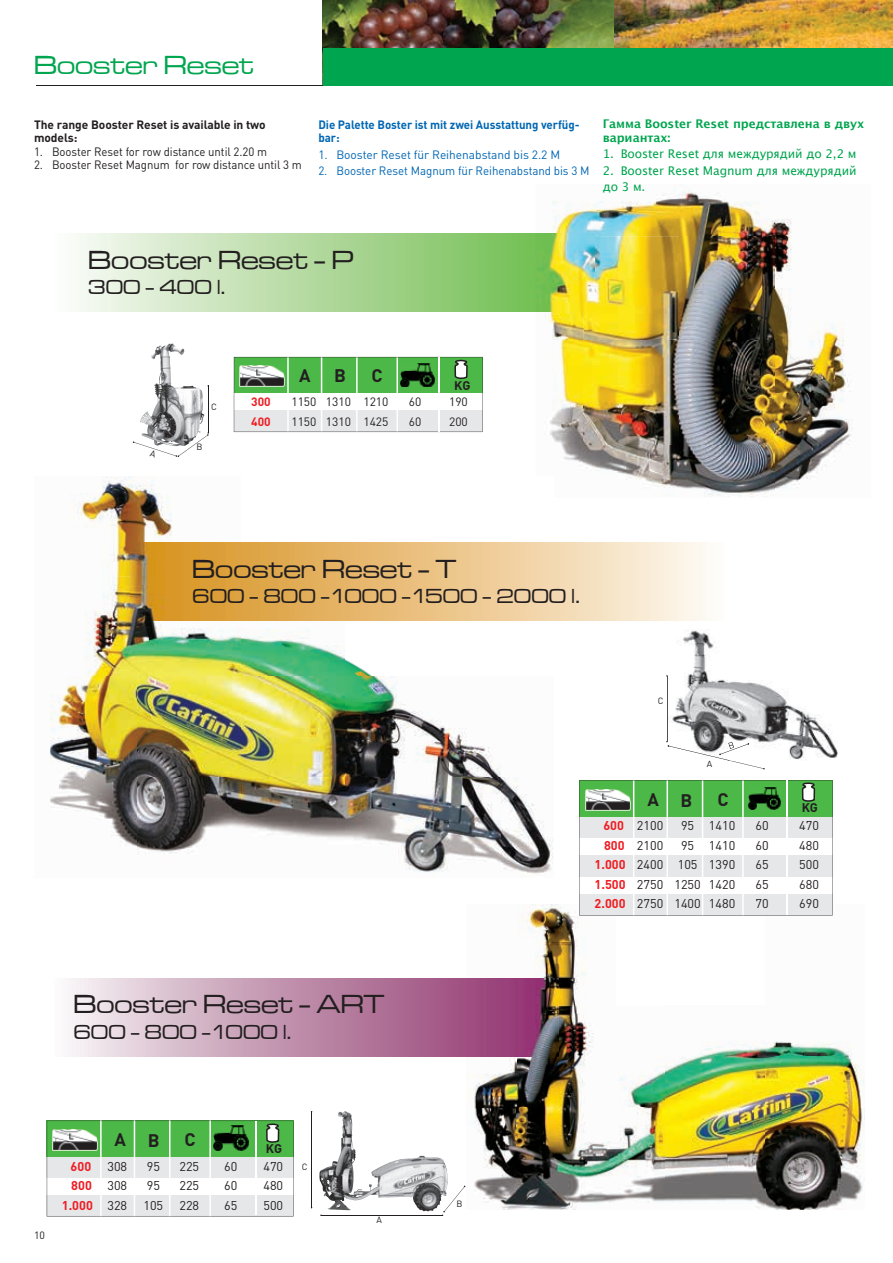
<style>
.page{position:relative;width:893px;height:1263px;background:#fff}
.page>*{position:absolute;margin:0;border:0;box-sizing:border-box;transform-origin:0 0}
.t1{font:500 expanded 27px "Microgramma Com";color:#231f20}
.t2{font:500 expanded 27px "Microgramma Com";color:#00a54f}
.t3{font:500 expanded 21px "Microgramma Com";color:#231f20}
.t4{font:700 18px "DIN";color:#231f20}
.t5{font:12.6px "DIN";color:#231f20}
.t6{font:700 12.6px "DIN";color:#ee1d23}
.t7{font:700 12.45px "DIN";color:#231f20}
.t8{font:12px "DIN";letter-spacing:-.005em;color:#231f20;scale:.95 1}
.t9{font:12px/16.5px "Lucida Grande";letter-spacing:-.005em;color:#00a54f}
.t10{font:700 12px/13.5px "DIN";letter-spacing:-.005em;color:#0166b3;scale:.96 1}
.t11{font:700 12px/13.5px "Lucida Grande";letter-spacing:-.005em;color:#00a54f}
.t12{font:700 12px/13.5px "DIN";letter-spacing:-.005em;color:#231f20}
.t13{font:12px "DIN";letter-spacing:-.005em;color:#0166b3;scale:.96 1}
.t14{font:12px "DIN";letter-spacing:-.005em;color:#0166b3}
.t15{font:12px "DIN";letter-spacing:-.005em;color:#231f20}
.t16{font:700 12px "DIN";color:#ee1d23}
.t17{font:10.5px "DIN";color:#231f20}
.t18{font:9px "DIN";color:#231f20}
.s1{font-weight:400;color:#231f20}
.s2{font-weight:700;color:#ee1d23}
</style>
<div class="page">
<div style="left:54px;top:979px;width:413px;height:78px;background:linear-gradient(to right,#f7f4f5,#9b4b7c)"></div>
<div style="left:553px;top:542px;width:172px;height:78px;background:linear-gradient(to right,#f2d8af,#fefdfa)"></div>
<div style="left:54px;top:233px;width:482px;height:78px;background:linear-gradient(to right,#fcfbf9,#74be54)"></div>
<img style="left:322px;top:0;width:571px;height:85px">
<img style="left:552px;top:184px;width:223px;height:52px">
<img style="left:775px;top:219px;width:77px;height:270px">
<img style="left:584px;top:236px;width:191px;height:261px">
<img style="left:536px;top:311px;width:48px;height:153px">
<img style="left:536px;top:233px;width:58px;height:78px">
<hr style="left:208px;top:386px;width:1px;height:47px;background:#231f20">
<img style="left:151px;top:343px;width:21px;height:46px">
<img style="left:50px;top:476px;width:88px;height:378px">
<img style="left:138px;top:476px;width:35px;height:66px">
<img style="left:138px;top:620px;width:415px;height:254px">
<img style="left:131px;top:542px;width:422px;height:78px">
<img style="left:467px;top:904px;width:298px;height:101px">
<img style="left:765px;top:904px;width:100px;height:305px">
<img style="left:516px;top:1005px;width:249px;height:204px">
<img style="left:467px;top:1057px;width:49px;height:152px">
<img style="left:467px;top:979px;width:92px;height:78px">
<img style="left:319px;top:1111px;width:25px;height:80px">
<hr style="left:321px;top:1215px;width:121px;height:1px;background:#231f20">
<svg style="left:442px;top:1186px;width:23px;height:30px"></svg>
<hr style="left:311px;top:1112px;width:1px;height:96px;background:#231f20">
<hr style="left:667px;top:676px;width:1px;height:66px;background:#231f20">
<img style="left:668px;top:629px;width:170px;height:131px">
<hr style="left:36px;top:85px;width:857px;height:1px;background:#231f20">
<div style="left:323px;top:48px;width:570px;height:38px;background:#00a54f"></div>
<svg style="left:234px;top:357px;width:249px;height:75px"></svg>
<svg style="left:579px;top:780px;width:253px;height:135px"></svg>
<svg style="left:47px;top:1121px;width:246px;height:95px"></svg>
<svg style="left:133px;top:432px;width:76px;height:25px"></svg>
<svg style="left:666px;top:741px;width:99px;height:28px"></svg>
<h1 class="t2" style="left:34px;top:48px;width:221px">Booster Reset</h1>
<p class="t12" style="left:34px;top:117px;width:233px">The range Booster Reset is available in two models:</p>
<p class="t8" style="left:34px;top:145px;width:247px">1. Booster Reset for row distance until 2.20 m</p>
<p class="t8" style="left:34px;top:158px;width:283px">2. Booster Reset Magnum for row distance until 3 m</p>
<p class="t10" style="left:318px;top:117px;width:274px">Die Palette Boster ist mit zwei Ausstattung verfüg&shy;bar:</p>
<p class="t14" style="left:318px;top:148px;width:243px">1. Booster Reset für Reihenabstand bis 2.2 M</p>
<p class="t13" style="left:318px;top:164px;width:284px">2. Booster Reset Magnum für Reihenabstand bis 3 M</p>
<p class="t11" style="left:603px;top:117px;width:263px">Гамма Booster Reset представлена в двух вариантах:</p>
<p class="t9" style="left:603px;top:146px;width:255px">1. Booster Reset для междурядий до 2,2 м</p>
<p class="t9" style="left:603px;top:163px;width:255px">2. Booster Reset Magnum для междурядий до 3 м.</p>
<h1 class="t1" style="left:88px;top:243px;width:267px">Booster Reset - P</h1>
<h2 class="t3" style="left:88px;top:274px;width:139px">300 - 400 l.</h2>
<p class="t18" style="left:211px;top:402px;width:7px">C</p>
<p class="t18" style="left:196px;top:442px;width:8px">B</p>
<h3 class="t4" style="left:299px;top:363px;width:13px">A</h3>
<h3 class="t4" style="left:334px;top:364px;width:13px">B</h3>
<h3 class="t4" style="left:371px;top:364px;width:13px">C</h3>
<p class="t7" style="left:454px;top:377px;width:18px">KG</p>
<p class="t16" style="left:251px;top:394px;width:21px">300</p>
<p class="t15" style="left:291px;top:395px;width:99px">1150 1310 1210</p>
<p class="t15" style="left:409px;top:395px;width:14px">60</p>
<p class="t15" style="left:449px;top:395px;width:20px">190</p>
<p class="t16" style="left:251px;top:413px;width:21px">400</p>
<p class="t15" style="left:291px;top:414px;width:99px">1150 1310 1425</p>
<p class="t15" style="left:409px;top:414px;width:14px">60</p>
<p class="t15" style="left:449px;top:414px;width:20px">200</p>
<h1 class="t1" style="left:192px;top:552px;width:266px">Booster Reset - T</h1>
<h2 class="t3" style="left:192px;top:583px;width:389px">600 - 800 -1000 -1500 - 2000 l.</h2>
<p class="t18" style="left:658px;top:696px;width:7px">C</p>
<p class="t18" style="left:707px;top:759px;width:7px">A</p>
<h1 class="t1" style="left:73px;top:987px;width:312px">Booster Reset - ART</h1>
<h2 class="t3" style="left:73px;top:1018px;width:220px">600 - 800 -1000 l.</h2>
<p class="t17" style="left:34px;top:1229px;width:12px">10</p>
<h3 class="t4" style="left:115px;top:1128px;width:47px">A B</h3>
<h3 class="t4" style="left:184px;top:1127px;width:13px">C</h3>
<p class="t7" style="left:266px;top:1140px;width:18px">KG</p>
<p class="t6" style="left:71px;top:1158px;width:22px">600</p>
<p class="t5" style="left:107px;top:1159px;width:21px">308</p>
<p class="t5" style="left:147px;top:1159px;width:15px">95</p>
<p class="t5" style="left:179px;top:1159px;width:21px">225</p>
<p class="t5" style="left:224px;top:1159px;width:15px">60</p>
<p class="t5" style="left:263px;top:1159px;width:21px">470</p>
<p class="t6" style="left:71px;top:1177px;width:57px">800 <span class="s1">308</span></p>
<p class="t5" style="left:147px;top:1178px;width:15px">95</p>
<p class="t5" style="left:179px;top:1178px;width:21px">225</p>
<p class="t5" style="left:224px;top:1178px;width:15px">60</p>
<p class="t5" style="left:263px;top:1178px;width:21px">480</p>
<p class="t6" style="left:62px;top:1197px;width:67px">1.000 <span class="s1">328</span></p>
<p class="t5" style="left:143px;top:1198px;width:21px">105</p>
<p class="t5" style="left:179px;top:1198px;width:21px">228</p>
<p class="t5" style="left:224px;top:1198px;width:15px">65</p>
<p class="t5" style="left:263px;top:1198px;width:21px">500</p>
<p class="t18" style="left:302px;top:1161px;width:7px">C</p>
<p class="t18" style="left:377px;top:1215px;width:7px">A</p>
<p class="t18" style="left:457px;top:1198px;width:8px">B</p>
<h3 class="t4" style="left:647px;top:788px;width:47px">A B</h3>
<h3 class="t4" style="left:717px;top:787px;width:13px">C</h3>
<p class="t5" style="left:603px;top:819px;width:61px"><span class="s2">600</span> 2100</p>
<p class="t5" style="left:681px;top:819px;width:56px">95 1410</p>
<p class="t5" style="left:755px;top:819px;width:15px">60</p>
<p class="t5" style="left:799px;top:819px;width:21px">470</p>
<p class="t5" style="left:604px;top:838px;width:61px"><span class="s2">800</span> 2100</p>
<p class="t5" style="left:681px;top:838px;width:56px">95 1410</p>
<p class="t5" style="left:755px;top:838px;width:15px">60</p>
<p class="t5" style="left:799px;top:838px;width:21px">480</p>
<p class="t5" style="left:595px;top:858px;width:142px"><span class="s2">1.000</span> 2400 105 1390</p>
<p class="t5" style="left:755px;top:858px;width:15px">65</p>
<p class="t5" style="left:799px;top:858px;width:21px">500</p>
<p class="t5" style="left:595px;top:877px;width:142px"><span class="s2">1.500</span> 2750 1250 1420</p>
<p class="t5" style="left:755px;top:877px;width:15px">65</p>
<p class="t5" style="left:799px;top:877px;width:21px">680</p>
<p class="t5" style="left:595px;top:897px;width:142px"><span class="s2">2.000</span> 2750 1400 1480</p>
<p class="t5" style="left:755px;top:897px;width:15px">70</p>
<p class="t5" style="left:799px;top:897px;width:21px">690</p>
<p class="t7" style="left:802px;top:799px;width:18px">KG</p>
</div>
